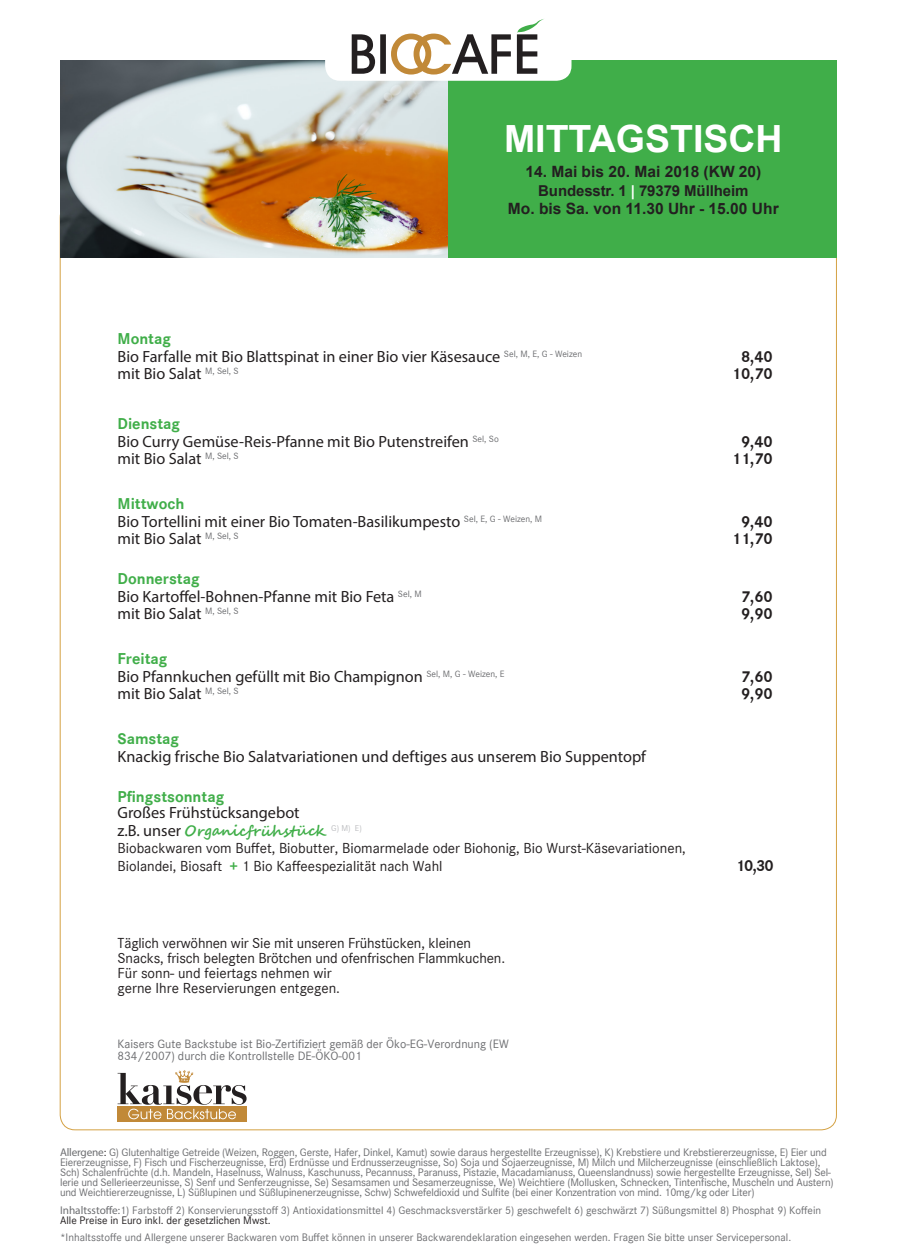
<style>
.page{position:relative;width:903px;height:1250px;background:#fff}
.page>*{position:absolute;margin:0;border:0;box-sizing:border-box;transform-origin:0 0}
.t1{font:700 37.5px "Arial";color:#fff}
.t2{font:16.25px "Myriad Pro";color:#231f20}
.t3{font:700 16.25px "Corporate S";color:#40ae49}
.t4{font:700 16.25px "Corporate S";color:#231f20}
.t5{font:700 15.5px "Arial";color:#231f20}
.t6{font:15px/15px "Corporate S";color:#231f20}
.t7{font:700 15px "Segoe Script";color:#40ae49}
.t8{font:700 15px "Arial";letter-spacing:-.01em;color:#231f20}
.t9{font:12.5px/12.5px "Corporate S";color:#6c6d70}
.t10{font:11.25px/10px "Corporate S";letter-spacing:-.015em;color:#6c6d70}
.s1{color:#fff}
.s2{font-family:"Myriad Pro";font-weight:400;font-size:16.25px;color:#231f20}
.s3{font-weight:700;color:#40ae49}
.s4{font-family:"Myriad Pro"}
.s5{color:#231f20}
</style>
<div class="page">
<img style="left:60px;top:60px;width:388px;height:197px">
<div style="left:448px;top:60px;width:388px;height:197px;background:#40ae49"></div>
<div style="left:325px;top:19px;width:246px;height:62px;background:#fff;border-radius:15px"></div>
<svg style="left:352px;top:19px;width:192px;height:56px"></svg>
<svg style="left:118px;top:1119px;width:128px;height:2px"></svg>
<svg style="left:118px;top:1070px;width:128px;height:49px"></svg>
<p class="t1" style="left:504px;top:112px;width:280px">MITTAGSTISCH</p>
<p class="t5" style="left:525px;top:161px;width:237px">14. Mai bis 20. Mai 2018 (KW 20)</p>
<p class="t8" style="left:538px;top:180px;width:212px">Bundesstr. 1 <span class="s1">|</span> 79379 Müllheim</p>
<p class="t5" style="left:508px;top:198px;width:272px">Mo. bis Sa. von 11.30 Uhr - 15.00 Uhr</p>
<p class="t3" style="left:118px;top:328px;width:55px">Montag</p>
<p class="t2" style="left:118px;top:346px;width:466px">Bio Farfalle mit Bio Blattspinat in einer Bio vier Käsesauce <sup>Sel,</sup> <sup>M,</sup> <sup>E,</sup> <sup>G</sup> <sup>-</sup> <sup>Weizen</sup></p>
<p class="t4" style="left:741px;top:345px;width:33px">8,40</p>
<p class="t2" style="left:118px;top:364px;width:123px">mit Bio Salat <sup>M,</sup> <sup>Sel,</sup> <sup>S</sup></p>
<p class="t4" style="left:731px;top:363px;width:43px">10,70</p>
<p class="t3" style="left:118px;top:413px;width:64px">Dienstag</p>
<p class="t2" style="left:118px;top:431px;width:383px">Bio Curry Gemüse-Reis-Pfanne mit Bio Putenstreifen <sup>Sel,</sup> <sup>So</sup></p>
<p class="t4" style="left:741px;top:430px;width:33px">9,40</p>
<p class="t2" style="left:118px;top:449px;width:123px">mit Bio Salat <sup>M,</sup> <sup>Sel,</sup> <sup>S</sup></p>
<p class="t4" style="left:731px;top:448px;width:43px">11,70</p>
<p class="t3" style="left:118px;top:493px;width:68px">Mittwoch</p>
<p class="t2" style="left:118px;top:511px;width:426px">Bio Tortellini mit einer Bio Tomaten-Basilikumpesto <sup>Sel,</sup> <sup>E,</sup> <sup>G</sup> <sup>-</sup> <sup>Weizen,</sup> <sup>M</sup></p>
<p class="t4" style="left:741px;top:510px;width:33px">9,40</p>
<p class="t2" style="left:118px;top:529px;width:123px">mit Bio Salat <sup>M,</sup> <sup>Sel,</sup> <sup>S</sup></p>
<p class="t4" style="left:731px;top:528px;width:43px">11,70</p>
<p class="t3" style="left:118px;top:568px;width:84px">Donnerstag</p>
<p class="t2" style="left:118px;top:586px;width:306px">Bio Kartoffel-Bohnen-Pfanne mit Bio Feta <sup>Sel,</sup> <sup>M</sup></p>
<p class="t4" style="left:741px;top:585px;width:33px">7,60</p>
<p class="t2" style="left:118px;top:604px;width:123px">mit Bio Salat <sup>M,</sup> <sup>Sel,</sup> <sup>S</sup></p>
<p class="t4" style="left:741px;top:603px;width:33px">9,90</p>
<p class="t3" style="left:118px;top:648px;width:51px">Freitag</p>
<p class="t2" style="left:118px;top:666px;width:388px">Bio Pfannkuchen gefüllt mit Bio Champignon <sup>Sel,</sup> <sup>M,</sup> <sup>G</sup> <sup>-</sup> <sup>Weizen,</sup> <sup>E</sup></p>
<p class="t4" style="left:741px;top:665px;width:33px">7,60</p>
<p class="t2" style="left:118px;top:684px;width:123px">mit Bio Salat <sup>M,</sup> <sup>Sel,</sup> <sup>S</sup></p>
<p class="t4" style="left:741px;top:683px;width:33px">9,90</p>
<p class="t3" style="left:118px;top:728px;width:63px">Samstag</p>
<p class="t2" style="left:118px;top:746px;width:530px">Knackig frische Bio Salatvariationen und deftiges aus unserem Bio Suppentopf</p>
<p class="t3" style="left:118px;top:785px;width:108px">Pfingstsonntag</p>
<p class="t2" style="left:118px;top:803px;width:183px">Großes Frühstücksangebot</p>
<p class="t7" style="left:118px;top:818px;width:246px"><span class="s2">z.B. unser</span> Organicfrühstück <sup>G)</sup> <sup>M)</sup> <sup>E)</sup></p>
<p class="t6" style="left:118px;top:840px;width:569px">Biobackwaren vom Buffet, Biobutter, Biomarmelade oder Biohonig, Bio Wurst-Käsevariationen,</p>
<p class="t6" style="left:118px;top:858px;width:326px">Biolandei, Biosaft <span class="s3">+</span> 1 Bio Kaffeespezialität nach Wahl</p>
<p class="t4" style="left:735px;top:854px;width:39px">10,30</p>
<p class="t6" style="left:118px;top:935px;width:389px">Täglich verwöhnen wir Sie mit unseren Frühstücken, kleinen Snacks, frisch belegten Brötchen und ofenfrischen Flammkuchen.<br>Für sonn- und feiertags nehmen wir<br>gerne Ihre Reservierungen entgegen.</p>
<p class="t9" style="left:118px;top:1037px;width:393px">Kaisers Gute Backstube ist Bio-Zertifiziert gemäß der Öko-EG-Verordnung (EW<br>834/2007) durch die Kontrollstelle DE-ÖKO-001</p>
<p class="t10" style="left:60px;top:1147px;width:775px"><span class="s4">Allergene</span><span class="s5">:</span> G) Glutenhaltige Getreide (Weizen, Roggen, Gerste, Hafer, Dinkel, Kamut) sowie daraus hergestellte Erzeugnisse), K) Krebstiere und Krebstiererzeugnisse, E) Eier und Eiererzeugnisse, F) Fisch und Fischerzeugnisse, Erd) Erdnüsse und Erdnusserzeugnisse, So) Soja und Sojaerzeugnisse, M) Milch und Milcherzeugnisse (einschließlich Laktose), Sch) Schalenfrüchte (d.h. Mandeln, Haselnuss, Walnuss, Kaschunuss, Pecannuss, Paranuss, Pistazie, Macadamianuss, Queenslandnuss) sowie hergestellte Erzeugnisse, Sel) Sel&shy;lerie und Sellerieerzeunisse, S) Senf und Senferzeugnisse, Se) Sesamsamen und Sesamerzeugnisse, We) Weichtiere (Mollusken, Schnecken, Tintenfische, Muscheln und Austern) und Weichtiererzeugnisse, L) Süßlupinen und Süßlupinenerzeugnisse, Schw) Schwefeldioxid und Sulfite (bei einer Konzentration von mind. 10mg/kg oder Liter)</p>
<p class="t10" style="left:60px;top:1204px;width:762px"><span class="s4">Inhaltsstoffe:</span>1) Farbstoff 2) Konservierungsstoff 3) Antioxidationsmittel 4) Geschmacksverstärker 5) geschwefelt 6) geschwärzt 7) Süßungsmittel 8) Phosphat 9) Koffein<br><span class="s5">Alle Preise in Euro inkl. der gesetzlichen Mwst.</span></p>
<p class="t10" style="left:60px;top:1232px;width:732px">*Inhaltsstoffe und Allergene unserer Backwaren vom Buffet können in unserer Backwarendeklaration eingesehen werden. Fragen Sie bitte unser Servicepersonal.</p>
</div>
